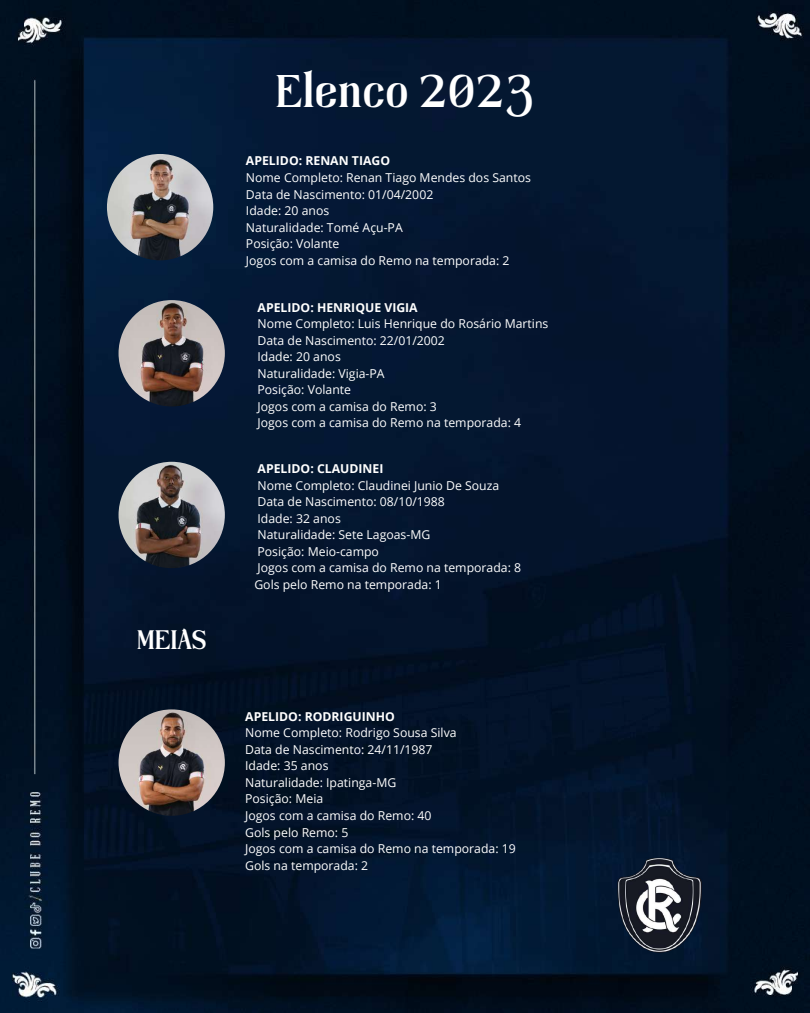
<style>
.page{position:relative;width:810px;height:1013px;background:#fff}
.page>*{position:absolute;margin:0;border:0;box-sizing:border-box;transform-origin:0 0}
.t1{font:700 47px "Tropikal";color:#fff}
.t2{font:700 27.5px "Tropikal";color:#fff}
.t3{font:12.2px/16.5px "Open Sans";color:#fff}
.t4{font:700 12.2px "Open Sans";color:#fff}
</style>
<div class="page">
<img style="left:0;top:0;width:810px;height:1012px">
<img style="left:590px;top:835px;width:139px;height:139px">
<img style="left:107px;top:154px;width:106px;height:106px;border-radius:50%">
<img style="left:119px;top:300px;width:106px;height:106px;border-radius:50%">
<img style="left:119px;top:462px;width:106px;height:106px;border-radius:50%">
<img style="left:119px;top:709px;width:106px;height:106px;border-radius:50%">
<h2 class="t2" style="left:137px;top:628px;width:71px">MEIAS</h2>
<h1 class="t1" style="left:276px;top:71px;width:260px">Elenco 2023</h1>
<p class="t4" style="left:246px;top:152px;width:146px">APELIDO: RENAN TIAGO</p>
<p class="t3" style="left:246px;top:169px;width:287px">Nome Completo: Renan Tiago Mendes dos Santos<br>Data de Nascimento: 01/04/2002<br>Idade: 20 anos<br>Naturalidade: Tomé Açu-PA<br>Posição: Volante<br>Jogos com a camisa do Remo na temporada: 2</p>
<p class="t4" style="left:258px;top:298px;width:162px">APELIDO: HENRIQUE VIGIA</p>
<p class="t3" style="left:258px;top:315px;width:292px">Nome Completo: Luis Henrique do Rosário Martins<br>Data de Nascimento: 22/01/2002<br>Idade: 20 anos<br>Naturalidade: Vigia-PA<br>Posição: Volante<br>Jogos com a camisa do Remo: 3<br>Jogos com a camisa do Remo na temporada: 4</p>
<p class="t4" style="left:258px;top:460px;width:127px">APELIDO: CLAUDINEI</p>
<p class="t3" style="left:254px;top:477px;width:268px">Nome Completo: Claudinei Junio De Souza<br>Data de Nascimento: 08/10/1988<br>Idade: 32 anos<br>Naturalidade: Sete Lagoas-MG<br>Posição: Meio-campo<br>Jogos com a camisa do Remo na temporada: 8<br>Gols pelo Remo na temporada: 1</p>
<p class="t4" style="left:245px;top:708px;width:151px">APELIDO: RODRIGUINHO</p>
<p class="t3" style="left:245px;top:724px;width:272px">Nome Completo: Rodrigo Sousa Silva<br>Data de Nascimento: 24/11/1987<br>Idade: 35 anos<br>Naturalidade: Ipatinga-MG<br>Posição: Meia<br>Jogos com a camisa do Remo: 40<br>Gols pelo Remo: 5<br>Jogos com a camisa do Remo na temporada: 19<br>Gols na temporada: 2</p>
</div>
